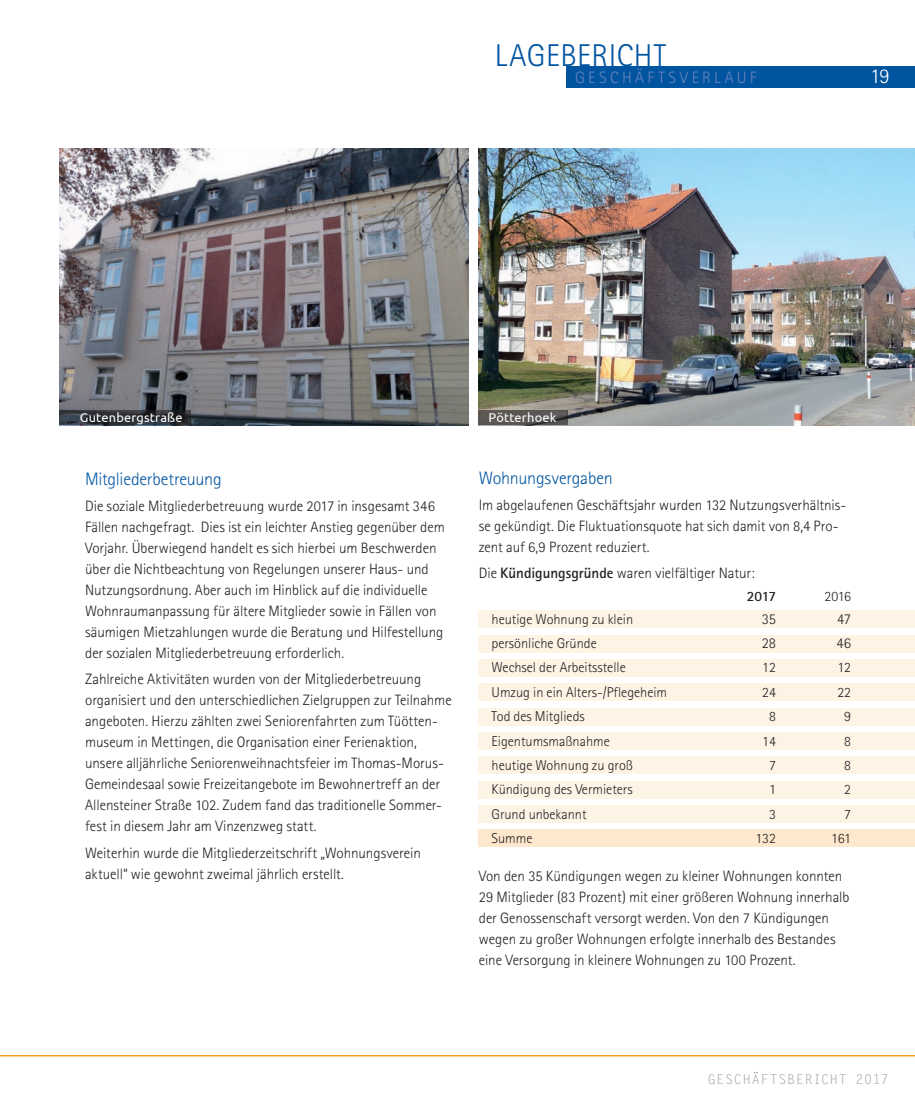
<style>
.page{position:relative;width:915px;height:1106px;background:#fff}
.page>*{position:absolute;margin:0;border:0;box-sizing:border-box;transform-origin:0 0}
.t1{font:300 31.5px "Rotis Sans Serif";color:#0154a0}
.t2{font:300 21px "Rotis Sans Serif";color:#fff}
.t3{font:300 18px "Rotis Sans Serif Std";letter-spacing:-.015em;color:#0154a0}
.t4{font:300 16.5px "Rotis Sans Serif";letter-spacing:.195em;color:#6983be}
.t5{font:300 15px/21px "Rotis Sans Serif Std";letter-spacing:-.005em;color:#231f20}
.t6{font:300 14.25px "Rotis Sans Serif Std";color:#231f20}
.t7{font:700 14.25px "Rotis Sans Serif Std";color:#231f20}
.t8{font:13.5px "Letter Gothic Std";letter-spacing:.045em;color:#9f9a98}
.t9{font:12.75px "Ubuntu";letter-spacing:.015em;color:#fff}
.s1{font-weight:700}
</style>
<div class="page">
<div style="left:566px;top:66px;width:348px;height:21px;background:#0154a0"></div>
<hr style="left:0;top:1054px;width:914px;height:2px;background:#f89c27">
<div style="left:478px;top:683px;width:436px;height:17px;background:#fef4e6"></div>
<div style="left:478px;top:830px;width:436px;height:17px;background:#fee8cd"></div>
<div style="left:478px;top:805px;width:436px;height:17px;background:#fef4e6"></div>
<div style="left:478px;top:708px;width:436px;height:17px;background:#fef4e6"></div>
<div style="left:478px;top:732px;width:436px;height:17px;background:#fef4e6"></div>
<div style="left:478px;top:757px;width:436px;height:17px;background:#fef4e6"></div>
<div style="left:478px;top:781px;width:436px;height:17px;background:#fef4e6"></div>
<div style="left:478px;top:659px;width:436px;height:17px;background:#fef4e6"></div>
<div style="left:478px;top:610px;width:436px;height:17px;background:#fef4e6"></div>
<div style="left:478px;top:635px;width:436px;height:17px;background:#fef4e6"></div>
<img style="left:478px;top:149px;width:436px;height:276px">
<img style="left:60px;top:149px;width:408px;height:276px">
<svg style="left:60px;top:410px;width:130px;height:15px;background:#2d3036"></svg>
<svg style="left:478px;top:410px;width:90px;height:15px"></svg>
<h1 class="t1" style="left:495px;top:37px;width:67px">LAGEBERICHT</h1>
<p class="t4" style="left:575px;top:68px;width:25px">GESCHÄFTS</p>
<p class="t4" style="left:679px;top:68px;width:76px">VER LAUF</p>
<h2 class="t2" style="left:869px;top:64px;width:21px">19</h2>
<p class="t9" style="left:80px;top:410px;width:104px">Gutenbergstraße</p>
<p class="t9" style="left:488px;top:410px;width:69px">Pötterhoek</p>
<p class="t3" style="left:85px;top:468px;width:138px">Mitgliederbetreuung</p>
<p class="t5" style="left:85px;top:495px;width:361px">Die soziale Mitgliederbetreuung wurde 2017 in insgesamt 346<br>Fällen nachgefragt. Dies ist ein leichter Anstieg gegenüber dem Vorjahr. Überwiegend handelt es sich hierbei um Beschwerden über die Nichtbeachtung von Regelungen unserer Haus- und Nutzungsordnung. Aber auch im Hinblick auf die individuelle Wohnraumanpassung für ältere Mitglieder sowie in Fällen von säumigen Mietzahlungen wurde die Beratung und Hilfestellung der sozialen Mitgliederbetreuung erforderlich.</p>
<p class="t5" style="left:85px;top:668px;width:368px">Zahlreiche Aktivitäten wurden von der Mitgliederbetreuung organisiert und den unterschiedlichen Zielgruppen zur Teilnahme angeboten. Hierzu zählten zwei Seniorenfahrten zum Tüötten&shy;museum in Mettingen, die Organisation einer Ferienaktion, unsere alljährliche Seniorenweihnachtsfeier im Thomas-Morus-Gemeindesaal sowie Freizeitangebote im Bewohnertreff an der Allensteiner Straße 102. Zudem fand das traditionelle Sommer&shy;fest in diesem Jahr am Vinzenzweg statt.</p>
<p class="t5" style="left:85px;top:842px;width:337px">Weiterhin wurde die Mitgliederzeitschrift „Wohnungsverein aktuell“ wie gewohnt zweimal jährlich erstellt.</p>
<p class="t3" style="left:478px;top:467px;width:135px">Wohnungsvergaben</p>
<p class="t5" style="left:478px;top:494px;width:369px">Im abgelaufenen Geschäftsjahr wurden 132 Nutzungsverhältnis&shy;se gekündigt. Die Fluktuationsquote hat sich damit von 8,4 Pro&shy;zent auf 6,9 Prozent reduziert.</p>
<p class="t5" style="left:478px;top:562px;width:277px">Die <span class="s1">Kündigungsgründe</span> waren vielfältiger Natur:</p>
<p class="t7" style="left:746px;top:587px;width:31px">2017</p>
<p class="t6" style="left:824px;top:588px;width:28px">2016</p>
<p class="t6" style="left:491px;top:610px;width:143px">heutige Wohnung zu klein</p>
<p class="t5" style="left:761px;top:608px;width:16px">35</p>
<p class="t5" style="left:836px;top:608px;width:15px">47</p>
<p class="t6" style="left:491px;top:635px;width:107px">persönliche Gründe</p>
<p class="t5" style="left:761px;top:632px;width:16px">28</p>
<p class="t5" style="left:836px;top:632px;width:16px">46</p>
<p class="t6" style="left:491px;top:659px;width:136px">Wechsel der Arbeitsstelle</p>
<p class="t6" style="left:762px;top:659px;width:15px">12</p>
<p class="t6" style="left:837px;top:659px;width:15px">12</p>
<p class="t6" style="left:491px;top:683px;width:177px">Umzug in ein Alters-/Pflegeheim</p>
<p class="t6" style="left:762px;top:683px;width:15px">24</p>
<p class="t6" style="left:837px;top:683px;width:15px">22</p>
<p class="t6" style="left:491px;top:708px;width:95px">Tod des Mitglieds</p>
<p class="t6" style="left:768px;top:708px;width:8px">8</p>
<p class="t6" style="left:843px;top:708px;width:8px">9</p>
<p class="t6" style="left:491px;top:732px;width:120px">Eigentumsmaßnahme</p>
<p class="t6" style="left:762px;top:732px;width:15px">14</p>
<p class="t6" style="left:843px;top:732px;width:8px">8</p>
<p class="t6" style="left:491px;top:757px;width:143px">heutige Wohnung zu groß</p>
<p class="t6" style="left:768px;top:757px;width:8px">7</p>
<p class="t6" style="left:843px;top:757px;width:8px">8</p>
<p class="t6" style="left:491px;top:781px;width:143px">Kündigung des Vermieters</p>
<p class="t6" style="left:768px;top:781px;width:8px">1</p>
<p class="t6" style="left:843px;top:781px;width:8px">2</p>
<p class="t6" style="left:491px;top:805px;width:96px">Grund unbekannt</p>
<p class="t6" style="left:768px;top:805px;width:8px">3</p>
<p class="t6" style="left:843px;top:805px;width:8px">7</p>
<p class="t6" style="left:491px;top:830px;width:42px">Summe</p>
<p class="t6" style="left:755px;top:830px;width:22px">132</p>
<p class="t6" style="left:830px;top:830px;width:22px">161</p>
<p class="t5" style="left:478px;top:865px;width:372px">Von den 35 Kündigungen wegen zu kleiner Wohnungen konnten 29 Mitglieder (83 Prozent) mit einer größeren Wohnung innerhalb der Genossenschaft versorgt werden. Von den 7 Kündigungen wegen zu großer Wohnungen erfolgte innerhalb des Bestandes eine Versorgung in kleinere Wohnungen zu 100 Prozent.</p>
<p class="t8" style="left:707px;top:1071px;width:183px">GESCHÄFTSBERICHT 2017</p>
</div>
